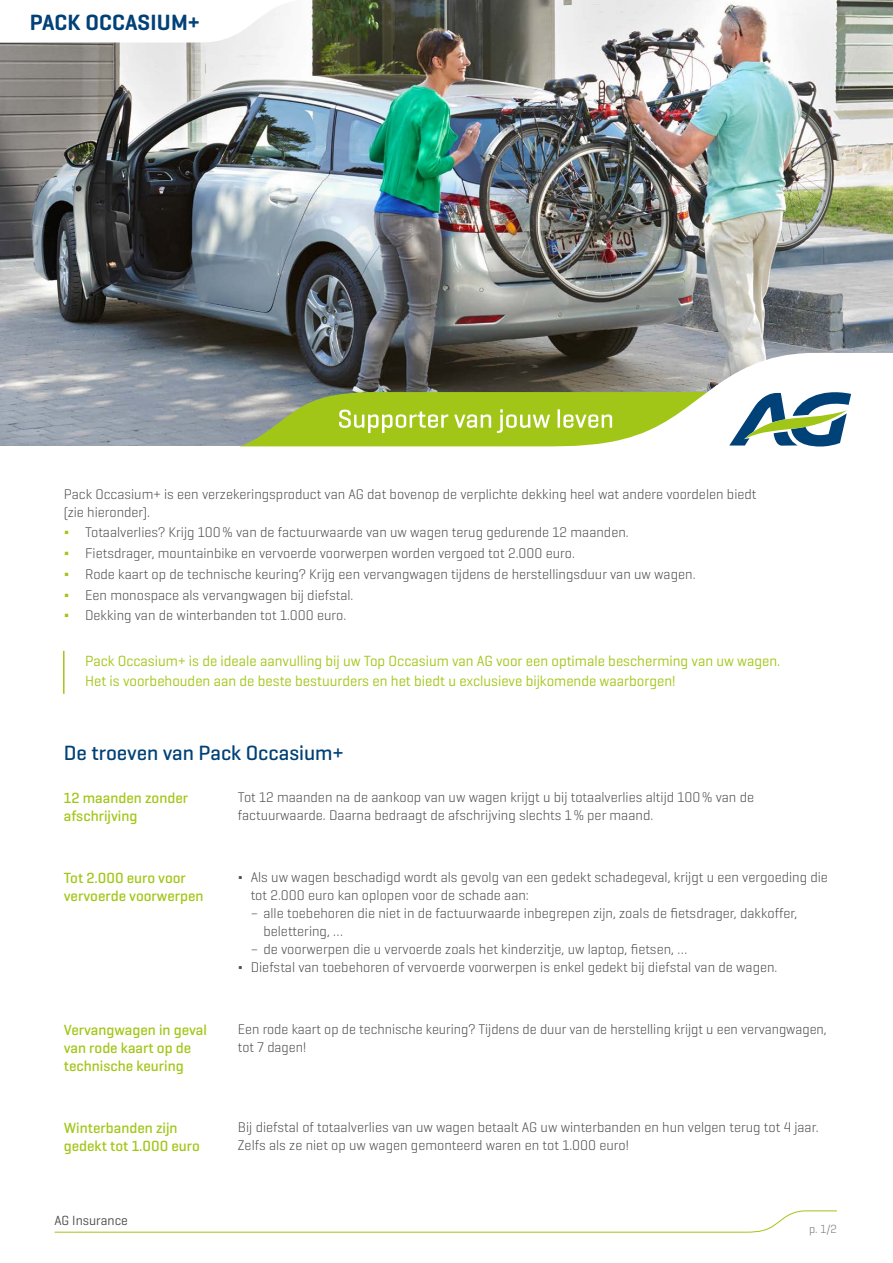
<style>
.page{position:relative;width:893px;height:1263px;background:#fff}
.page>*{position:absolute;margin:0;border:0;box-sizing:border-box;transform-origin:0 0}
.t1{font:600 22.5px "AG Geogrotesque";letter-spacing:.01em;color:#004177}
.t2{font:500 21px "AG Geogrotesque";color:#004177}
.t3{font:15px/19.5px "AG Geogrotesque";color:#a2c617}
.t4{font:500 15px/18px "AG Geogrotesque";color:#a2c617}
.t5{font:300 14.25px/18px "AG Geogrotesque";color:#4a4a49}
.t6{font:13.5px "AG Geogrotesque";color:#4a4a49}
.t7{font:300 12px "AG Geogrotesque";color:#757474}
.s1{font-weight:600;color:#a2c617}
</style>
<div class="page">
<img style="left:0;top:0;width:893px;height:353px">
<svg style="left:0;top:0;width:349px;height:43px"></svg>
<svg style="left:54px;top:1210px;width:783px;height:23px"></svg>
<svg style="left:0;top:353px;width:806px;height:93px;background:#85898e"></svg>
<svg style="left:239px;top:387px;width:612px;height:60px"></svg>
<hr style="left:63px;top:651px;width:2px;height:43px;background:#a2c617">
<h1 class="t1" style="left:30px;top:8px;width:171px">PACK OCCASIUM+</h1>
<p class="t5" style="left:64px;top:484px;width:694px">Pack Occasium+ is een verzekeringsproduct van AG dat bovenop de verplichte dekking heel wat andere voordelen biedt (zie hieronder).</p>
<p class="t5" style="left:64px;top:522px;width:633px;line-height:20.7px"><span class="s1">Δ</span> Totaalverlies? Krijg 100% van de factuurwaarde van uw wagen terug gedurende 12 maanden.<br><span class="s1">Δ</span> Fietsdrager, mountainbike en vervoerde voorwerpen worden vergoed tot 2.000 euro.<br><span class="s1">Δ</span> Rode kaart op de technische keuring? Krijg een vervangwagen tijdens de herstellingsduur van uw wagen.<br><span class="s1">Δ</span> Een monospace als vervangwagen bij diefstal.<br><span class="s1">Δ</span> Dekking van de winterbanden tot 1.000 euro.</p>
<p class="t3" style="left:85px;top:651px;width:697px">Pack Occasium+ is de ideale aanvulling bij uw Top Occasium van AG voor een optimale bescherming van uw wagen.<br>Het is voorbehouden aan de beste bestuurders en het biedt u exclusieve bijkomende waarborgen!</p>
<h2 class="t2" style="left:64px;top:739px;width:281px">De troeven van Pack Occasium+</h2>
<p class="t4" style="left:64px;top:788px;width:126px">12 maanden zonder afschrijving</p>
<p class="t5" style="left:238px;top:788px;width:518px">Tot 12 maanden na de aankoop van uw wagen krijgt u bij totaalverlies altijd 100% van de factuurwaarde. Daarna bedraagt de afschrijving slechts 1% per maand.</p>
<p class="t4" style="left:64px;top:868px;width:141px">Tot 2.000 euro voor vervoerde voorwerpen</p>
<p class="t5" style="left:251px;top:868px;width:579px;text-indent:-13px">Δ Als uw wagen beschadigd wordt als gevolg van een gedekt schadegeval, krijgt u een vergoeding die tot 2.000 euro kan oplopen voor de schade aan:</p>
<p class="t5" style="left:263px;top:904px;width:535px;text-indent:-13px">– alle toebehoren die niet in de factuurwaarde inbegrepen zijn, zoals de fietsdrager, dakkoffer, belettering, …</p>
<p class="t5" style="left:238px;top:940px;width:541px;text-indent:13px">– de voorwerpen die u vervoerde zoals het kinderzitje, uw laptop, fietsen, …<br>Δ Diefstal van toebehoren of vervoerde voorwerpen is enkel gedekt bij diefstal van de wagen.</p>
<p class="t4" style="left:64px;top:1020px;width:145px">Vervangwagen in geval van rode kaart op de technische keuring</p>
<p class="t5" style="left:238px;top:1020px;width:590px">Een rode kaart op de technische keuring? Tijdens de duur van de herstelling krijgt u een vervangwagen, tot 7 dagen!</p>
<p class="t4" style="left:64px;top:1118px;width:138px">Winterbanden zijn gedekt tot 1.000 euro</p>
<p class="t5" style="left:238px;top:1118px;width:582px">Bij diefstal of totaalverlies van uw wagen betaalt AG uw winterbanden en hun velgen terug tot 4 jaar.<br>Zelfs als ze niet op uw wagen gemonteerd waren en tot 1.000 euro!</p>
<p class="t6" style="left:55px;top:1212px;width:75px">AG Insurance</p>
<p class="t7" style="left:809px;top:1222px;width:29px">p. 1/2</p>
</div>
